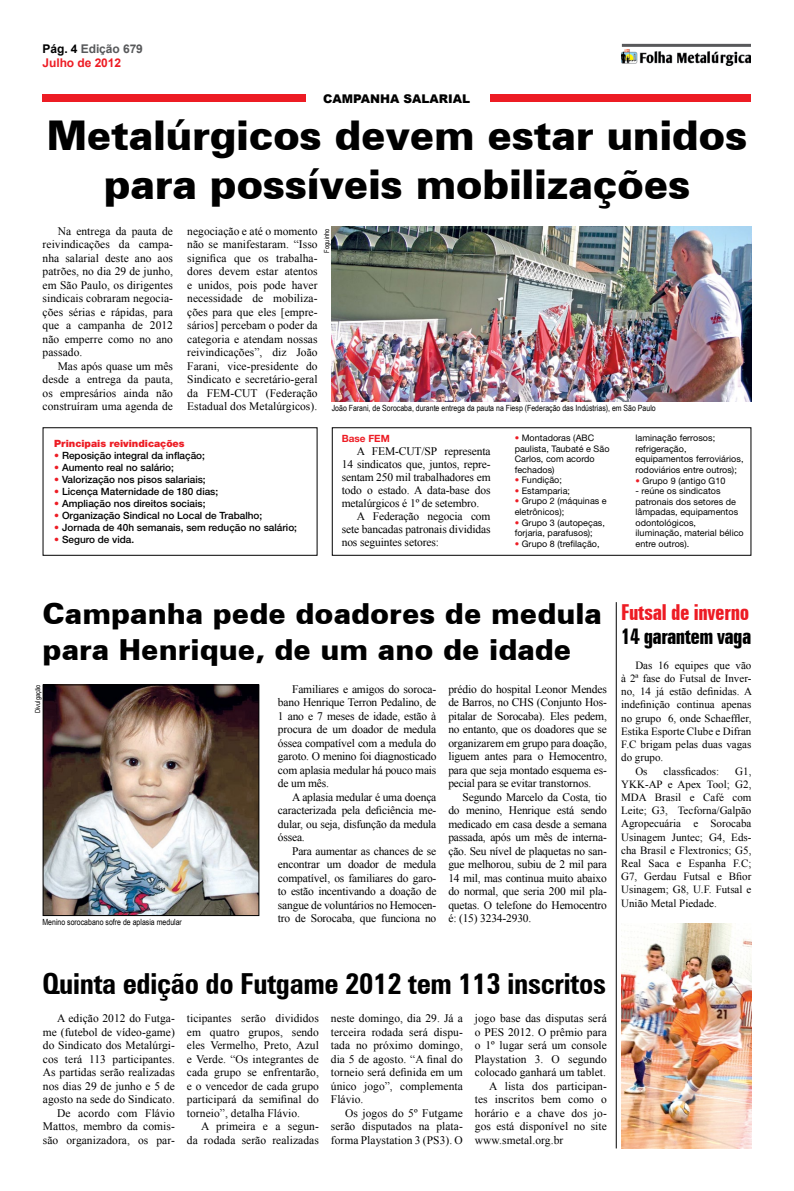
<style>
.page{position:relative;width:794px;height:1191px;background:#fff}
.page>*{position:absolute;margin:0;border:0;box-sizing:border-box;transform-origin:0 0}
.t1{font:900 41px/49px "Zurich BT";letter-spacing:-.01em;color:#000;text-align:center}
.t2{font:900 29px/36px "Zurich BT";color:#000}
.t3{font:700 condensed 29px "Zurich BT";letter-spacing:-.01em;color:#000}
.t4{font:700 extra-condensed 22px "Zurich BT";letter-spacing:-.015em;color:#ed1c24}
.t5{font:700 extra-condensed 22px "Zurich BT";letter-spacing:-.025em;color:#000}
.t6{font:700 12px/14.4px "Arial";letter-spacing:-.005em;color:#ed1c24}
.t7{font:900 12px "Arial";color:#000}
.t8{font:11.5px/13.5px "Times New Roman";letter-spacing:.005em;color:#000;text-align:justify}
.t9{font:11px/13.2px "Times New Roman";color:#000;text-align:justify}
.t10{font:500 10px "Helvetica Neue";color:#000}
.t11{font:900 10px "Helvetica Neue";color:#ed1c24}
.t12{font:700 10px "Helvetica Neue";color:#ed1c24}
.t13{font:9px/10.5px "Helvetica Neue";letter-spacing:.005em;color:#000}
.t14{font:8.5px "Arial Narrow";color:#000}
.t15{font:7px "Arial Narrow";color:#000}
.s1{color:#000}
.s2{color:#58595b}
.s3{color:#ed1c24}
</style>
<div class="page">
<hr style="left:622px;top:44px;width:129px;height:3px;background:#58595b">
<img style="left:622px;top:50px;width:129px;height:15px">
<div style="left:43px;top:94px;width:263px;height:7px;background:#ed1c24"></div>
<div style="left:490px;top:94px;width:261px;height:7px;background:#ed1c24"></div>
<img style="left:45px;top:687px;width:212px;height:226px">
<div style="left:43px;top:685px;width:216px;height:230px;border:1px solid #000"></div>
<hr style="left:616px;top:602px;width:1px;height:546px;background:#000">
<div style="left:43px;top:427px;width:274px;height:129px;border:1px solid #000"></div>
<div style="left:332px;top:427px;width:419px;height:129px;border:1px solid #000"></div>
<img style="left:332px;top:227px;width:419px;height:175px">
<img style="left:621px;top:923px;width:130px;height:225px">
<p class="t6" style="left:43px;top:41px;width:102px"><span class="s1">Pág. 4</span> <span class="s2">Edição 679<br></span>Julho de 2012</p>
<p class="t7" style="left:323px;top:92px;width:148px">CAMPANHA SALARIAL</p>
<h1 class="t1" style="left:47px;top:110px;width:702px">Metalúrgicos devem estar unidos para possíveis mobilizações</h1>
<p class="t8" style="left:43px;top:224px;width:132px;text-indent:15px">Na entrega da pauta de reivindicações da campa&shy;nha salarial deste ano aos patrões, no dia 29 de junho, em São Paulo, os dirigentes sindicais cobraram negocia&shy;ções sérias e rápidas, para que a campanha de 2012 não emperre como no ano passado.</p>
<p class="t8" style="left:43px;top:359px;width:132px;text-indent:15px">Mas após quase um mês desde a entrega da pauta, os empresários ainda não construíram uma agenda de</p>
<p class="t8" style="left:187px;top:224px;width:132px">negociação e até o momento não se manifestaram. “Isso significa que os trabalha&shy;dores devem estar atentos e unidos, pois pode haver necessidade de mobiliza&shy;ções para que eles [empre&shy;sários] percebam o poder da categoria e atendam nossas reivindicações”, diz João Farani, vice-presidente do Sindicato e secretário-geral da FEM-CUT (Federação Estadual dos Metalúrgicos).</p>
<p class="t15" style="left:321px;top:252px;width:25px;rotate:-90deg">Foguinho</p>
<p class="t14" style="left:332px;top:402px;width:325px">João Farani, de Sorocaba, durante entrega da pauta na Fiesp (Federação das Indústrias), em São Paulo</p>
<p class="t11" style="left:54px;top:437px;width:132px">Principais reivindicações</p>
<p class="t10" style="left:54px;top:449px;width:152px"><span class="s3">•</span> Reposição integral da inflação;</p>
<p class="t10" style="left:54px;top:461px;width:121px"><span class="s3">•</span> Aumento real no salário;</p>
<p class="t10" style="left:54px;top:473px;width:153px"><span class="s3">•</span> Valorização nos pisos salariais;</p>
<p class="t10" style="left:54px;top:485px;width:165px"><span class="s3">•</span> Licença Maternidade de 180 dias;</p>
<p class="t10" style="left:54px;top:497px;width:153px"><span class="s3">•</span> Ampliação nos direitos sociais;</p>
<p class="t10" style="left:54px;top:509px;width:209px"><span class="s3">•</span> Organização Sindical no Local de Trabalho;</p>
<p class="t10" style="left:54px;top:521px;width:244px"><span class="s3">•</span> Jornada de 40h semanais, sem redução no salário;</p>
<p class="t10" style="left:54px;top:533px;width:82px"><span class="s3">•</span> Seguro de vida.</p>
<p class="t12" style="left:342px;top:432px;width:50px">Base FEM</p>
<p class="t8" style="left:357px;top:444px;width:135px">A FEM-CUT/SP representa</p>
<p class="t8" style="left:342px;top:457px;width:150px">14 sindicatos que, juntos, repre-</p>
<p class="t8" style="left:342px;top:470px;width:150px">sentam 250 mil trabalhadores em</p>
<p class="t8" style="left:342px;top:483px;width:150px">todo o estado. A data-base dos</p>
<p class="t8" style="left:342px;top:496px;width:139px">metalúrgicos é 1º de setembro.</p>
<p class="t8" style="left:357px;top:509px;width:135px">A Federação negocia com</p>
<p class="t8" style="left:342px;top:522px;width:150px">sete bancadas patronais divididas</p>
<p class="t8" style="left:342px;top:535px;width:99px">nos seguintes setores:</p>
<p class="t13" style="left:514px;top:433px;width:96px"><span class="s3">•</span> Montadoras (ABC paulista, Taubaté e São<br>Carlos, com acordo fechados)</p>
<p class="t13" style="left:514px;top:475px;width:49px"><span class="s3">•</span> Fundição;</p>
<p class="t13" style="left:514px;top:485px;width:57px"><span class="s3">•</span> Estamparia;</p>
<p class="t13" style="left:514px;top:496px;width:94px"><span class="s3">•</span> Grupo 2 (máquinas e eletrônicos);</p>
<p class="t13" style="left:514px;top:517px;width:92px"><span class="s3">•</span> Grupo 3 (autopeças, forjaria, parafusos);</p>
<p class="t13" style="left:514px;top:538px;width:86px"><span class="s3">•</span> Grupo 8 (trefilação,</p>
<p class="t13" style="left:635px;top:433px;width:109px">laminação ferrosos; refrigeração, equipamentos ferroviários, rodoviários entre outros);</p>
<p class="t13" style="left:635px;top:475px;width:91px"><span class="s3">•</span> Grupo 9 (antigo G10</p>
<p class="t13" style="left:635px;top:485px;width:110px">- reúne os sindicatos patronais dos setores de lâmpadas, equipamentos odontológicos, iluminação, material bélico entre outros).</p>
<h2 class="t2" style="left:43px;top:595px;width:561px">Campanha pede doadores de medula para Henrique, de um ano de idade</h2>
<p class="t15" style="left:33px;top:713px;width:30px;rotate:-90deg">Divulgação</p>
<p class="t14" style="left:42px;top:916px;width:141px">Menino sorocabano sofre de aplasia medular</p>
<p class="t8" style="left:278px;top:682px;width:160px;text-indent:14px">Familiares e amigos do soroca&shy;bano Henrique Terron Pedalino, de 1 ano e 7 meses de idade, estão à procura de um doador de medula óssea compatível com a medula do garoto. O menino foi diagnosticado com aplasia medular há pouco mais de um mês.</p>
<p class="t8" style="left:278px;top:790px;width:160px;text-indent:14px">A aplasia medular é uma doença caracterizada pela deficiência me&shy;dular, ou seja, disfunção da medula óssea.</p>
<p class="t8" style="left:278px;top:844px;width:160px;text-indent:14px">Para aumentar as chances de se encontrar um doador de medula compatível, os familiares do garo&shy;to estão incentivando a doação de sangue de voluntários no Hemocen&shy;tro de Sorocaba, que funciona no</p>
<p class="t8" style="left:448px;top:682px;width:160px">prédio do hospital Leonor Mendes de Barros, no CHS (Conjunto Hos&shy;pitalar de Sorocaba). Eles pedem, no entanto, que os doadores que se organizarem em grupo para doação, liguem antes para o Hemocentro, para que seja montado esquema es&shy;pecial para se evitar transtornos.</p>
<p class="t8" style="left:448px;top:790px;width:160px;text-indent:14px">Segundo Marcelo da Costa, tio do menino, Henrique está sendo medicado em casa desde a semana passada, após um mês de interna&shy;ção. Seu nível de plaquetas no san&shy;gue melhorou, subiu de 2 mil para 14 mil, mas continua muito abaixo do normal, que seria 200 mil pla&shy;quetas. O telefone do Hemocentro é: (15) 3234-2930.</p>
<h3 class="t4" style="left:621px;top:600px;width:130px">Futsal de inverno</h3>
<h3 class="t5" style="left:621px;top:624px;width:132px">14 garantem vaga</h3>
<p class="t9" style="left:635px;top:658px;width:118px">Das 16 equipes que vão</p>
<p class="t9" style="left:621px;top:671px;width:132px">à 2ª fase do Futsal de Inver-</p>
<p class="t9" style="left:621px;top:685px;width:132px">no, 14 já estão definidas. A</p>
<p class="t9" style="left:621px;top:698px;width:132px">indefinição continua apenas</p>
<p class="t9" style="left:621px;top:711px;width:132px">no grupo 6, onde Schaeffler,</p>
<p class="t9" style="left:621px;top:724px;width:132px">Estika Esporte Clube e Difran</p>
<p class="t9" style="left:621px;top:737px;width:132px">F.C brigam pelas duas vagas</p>
<p class="t9" style="left:621px;top:751px;width:44px">do grupo.</p>
<p class="t9" style="left:635px;top:764px;width:14px">Os</p>
<p class="t9" style="left:663px;top:764px;width:57px">classficados:</p>
<p class="t9" style="left:621px;top:764px;width:132px;text-indent:114px">G1, YKK-AP e Apex Tool; G2, MDA Brasil e Café com Leite; G3, Tecforna/Galpão Agropecuária e Sorocaba Usinagem Juntec; G4, Eds&shy;cha Brasil e Flextronics; G5, Real Saca e Espanha F.C; G7, Gerdau Futsal e Bfior Usinagem; G8, U.F. Futsal e União Metal Piedade.</p>
<h2 class="t3" style="left:42px;top:966px;width:565px">Quinta edição do Futgame 2012 tem 113 inscritos</h2>
<p class="t8" style="left:43px;top:1011px;width:133px;text-align:right">A edição 2012 do Futga&shy;me (futebol de vídeo-game) do Sindicato dos Metalúrgi&shy;cos terá 113 participantes.<br>As partidas serão realizadas nos dias 29 de junho e 5 de agosto na sede do Sindicato.<br>De acordo com Flávio<br>Mattos, membro da comis&shy;são organizadora, os par-</p>
<p class="t8" style="left:187px;top:1011px;width:133px">ticipantes serão divididos em quatro grupos, sendo eles Vermelho, Preto, Azul e Verde. “Os integrantes de cada grupo se enfrentarão, e o vencedor de cada grupo participará da semifinal do torneio”, detalha Flávio.</p>
<p class="t8" style="left:187px;top:1119px;width:133px;text-align:right">A primeira e a segun-<br>da rodada serão realizadas</p>
<p class="t8" style="left:331px;top:1011px;width:133px">neste domingo, dia 29. Já a terceira rodada será dispu&shy;tada no próximo domingo, dia 5 de agosto. “A final do torneio será definida em um único jogo”, complementa Flávio.</p>
<p class="t8" style="left:331px;top:1106px;width:133px;text-indent:14px">Os jogos do 5º Futgame serão disputados na plata&shy;forma Playstation 3 (PS3). O</p>
<p class="t8" style="left:475px;top:1011px;width:133px">jogo base das disputas será</p>
<p class="t8" style="left:475px;top:1025px;width:133px">o PES 2012. O prêmio para</p>
<p class="t8" style="left:475px;top:1038px;width:133px">o 1º lugar será um console</p>
<p class="t8" style="left:475px;top:1052px;width:133px">Playstation 3. O segundo</p>
<p class="t8" style="left:475px;top:1065px;width:133px">colocado ganhará um tablet.</p>
<p class="t8" style="left:489px;top:1079px;width:119px">A lista dos participan-</p>
<p class="t8" style="left:475px;top:1092px;width:133px">tes inscritos bem como o</p>
<p class="t8" style="left:475px;top:1106px;width:133px">horário e a chave dos jo-</p>
<p class="t8" style="left:475px;top:1119px;width:133px">gos está disponível no site</p>
<p class="t8" style="left:475px;top:1133px;width:90px">www.smetal.org.br</p>
</div>
